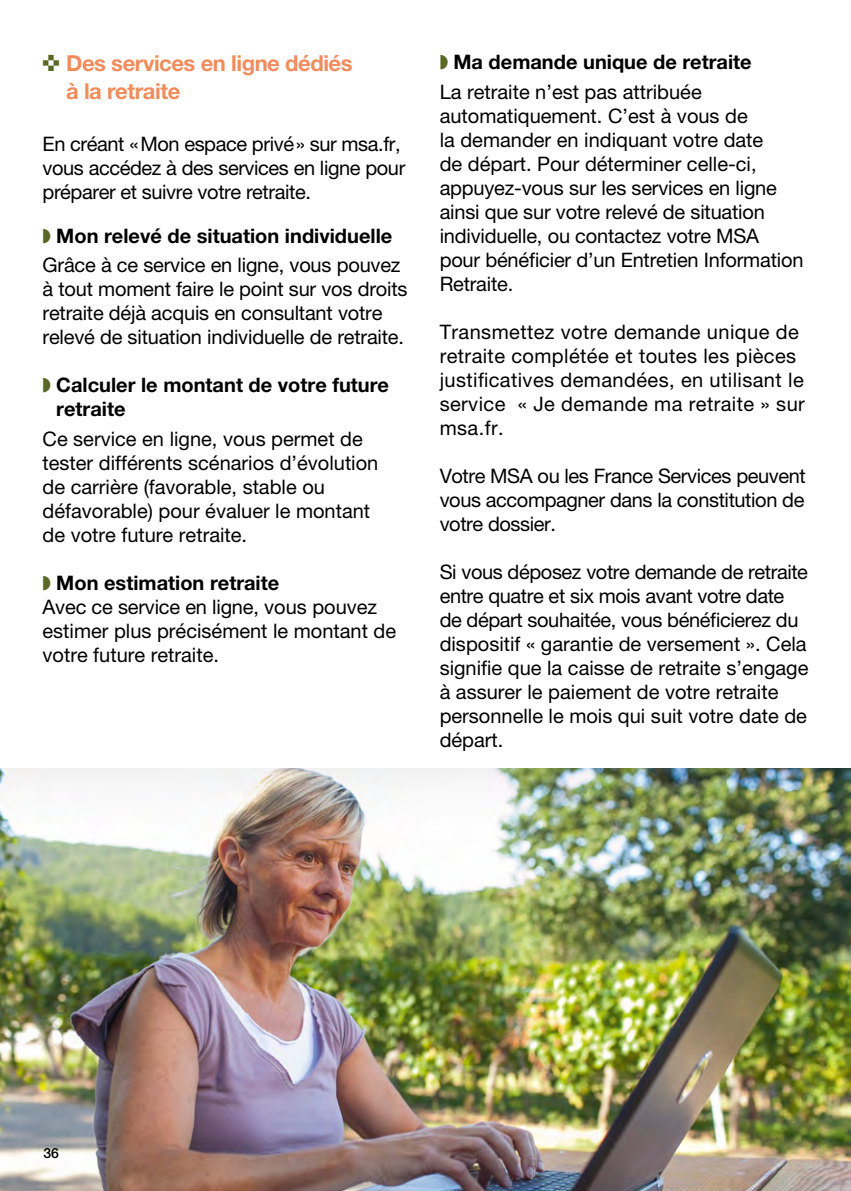
<style>
.page{position:relative;width:851px;height:1191px;background:#fff}
.page>*{position:absolute;margin:0;border:0;box-sizing:border-box;transform-origin:0 0}
.Texte_Courant{font:700 22px/27.4px "Helvetica Neue LT Pro";letter-spacing:-.02em;color:#f28c5c}
.Texte_Courant-2{font:20px/24px "Helvetica Neue LT Pro";color:#000}
.Texte_Courant-3{font:20px/24px "Helvetica Neue LT Pro";letter-spacing:.02em;color:#000}
.Texte_Courant-4{font:20px/24px "Helvetica Neue LT Pro";letter-spacing:-.02em;color:#000}
.Texte_CourantDemiLune{font:700 20px/24px "Helvetica Neue LT Pro";color:#000}
.Texte_Courant-5{font:700 20px "Helvetica Neue LT Pro";color:#000}
.Texte_CourantDemiLune-2{font:500 14px "Helvetica Neue LT Pro";color:#000}
.s1{color:#5a6825}
</style>
<div class="page">
<img style="left:0;top:768px;width:850px;height:423px">
<p class="Texte_Courant" style="left:66px;top:49px;width:288px;text-indent:-24px"><span class="s1">✜</span> Des services en ligne dédiés à la retraite</p>
<p class="Texte_Courant-4" style="left:43px;top:131px;width:364px">En créant «Mon espace privé» sur msa.fr, vous accédez à des services en ligne pour préparer et suivre votre retraite.</p>
<p class="Texte_CourantDemiLune" style="left:43px;top:223px;width:351px"><span class="s1">◗</span> Mon relevé de situation individuelle</p>
<p class="Texte_Courant-2" style="left:43px;top:253px;width:366px">Grâce à ce service en ligne, vous pouvez à tout moment faire le point sur vos droits retraite déjà acquis en consultant votre relevé de situation individuelle de retraite.</p>
<p class="Texte_CourantDemiLune" style="left:56px;top:373px;width:334px;text-indent:-14px"><span class="s1">◗</span> Calculer le montant de votre future retraite</p>
<p class="Texte_Courant-2" style="left:43px;top:427px;width:337px">Ce service en ligne, vous permet de tester différents scénarios d’évolution de carrière (favorable, stable ou défavorable) pour évaluer le montant de votre future retraite.</p>
<p class="Texte_Courant-5" style="left:43px;top:570px;width:238px"><span class="s1">◗</span> Mon estimation retraite</p>
<p class="Texte_Courant-2" style="left:43px;top:595px;width:355px">Avec ce service en ligne, vous pouvez estimer plus précisément le montant de votre future retraite.</p>
<p class="Texte_Courant-5" style="left:439px;top:50px;width:313px"><span class="s1">◗</span> Ma demande unique de retraite</p>
<p class="Texte_Courant-2" style="left:439px;top:80px;width:365px">La retraite n’est pas attribuée automatiquement. C’est à vous de<br>la demander en indiquant votre date<br>de départ. Pour déterminer celle-ci, appuyez-vous sur les services en ligne ainsi que sur votre relevé de situation individuelle, ou contactez votre MSA pour bénéficier d’un Entretien Information Retraite.</p>
<p class="Texte_Courant-3" style="left:439px;top:320px;width:366px">Transmettez votre demande unique de retraite complétée et toutes les pièces justificatives demandées, en utilisant le service « Je demande ma retraite » sur msa.fr.</p>
<p class="Texte_Courant-2" style="left:439px;top:464px;width:367px;text-align:justify">Votre MSA ou les France Services peuvent vous accompagner dans la constitution de votre dossier.</p>
<p class="Texte_Courant-2" style="left:439px;top:560px;width:370px">Si vous déposez votre demande de retraite entre quatre et six mois avant votre date de départ souhaitée, vous bénéficierez du dispositif « garantie de versement ». Cela signifie que la caisse de retraite s’engage à assurer le paiement de votre retraite personnelle le mois qui suit votre date de départ.</p>
<p class="Texte_CourantDemiLune-2" style="left:43px;top:1145px;width:17px">36</p>
</div>
